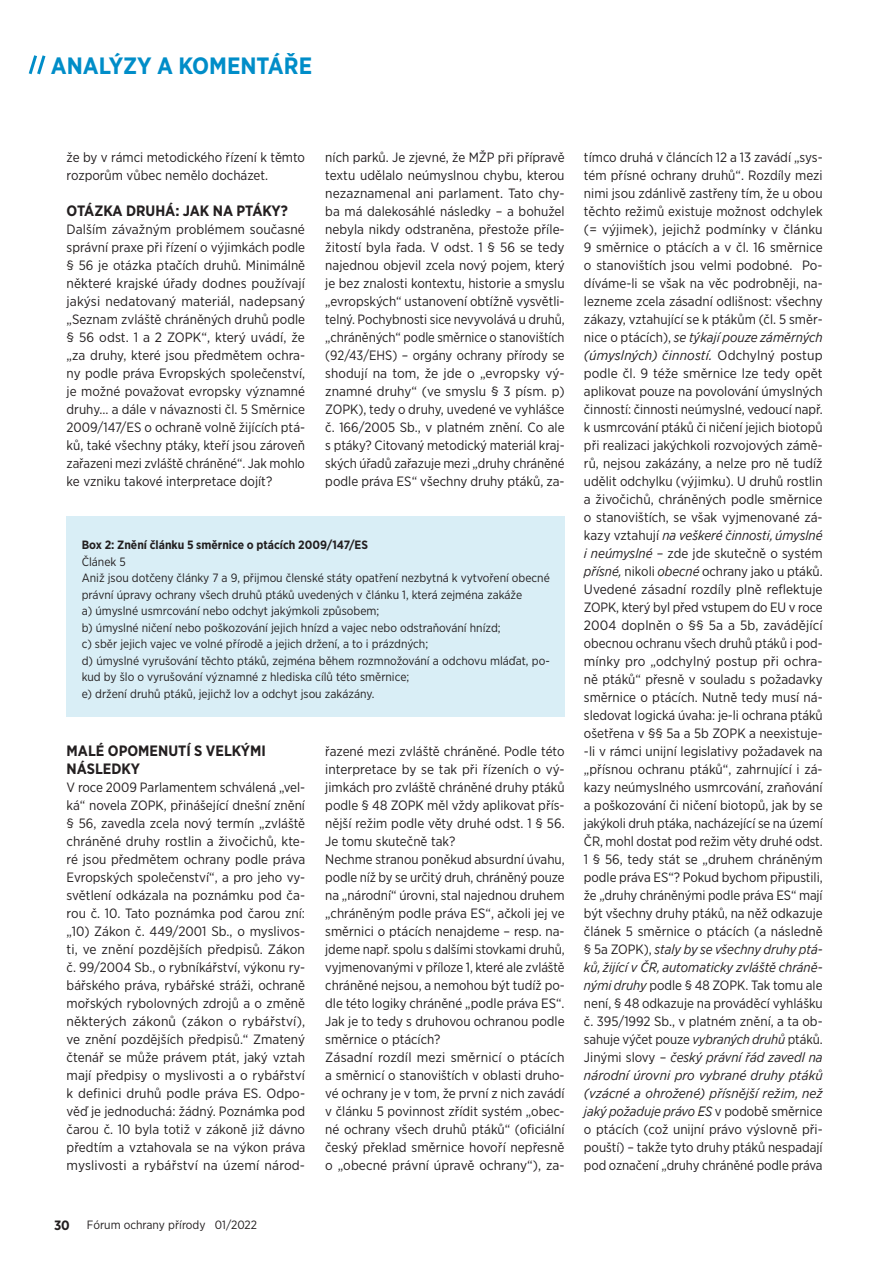
<style>
.page{position:relative;width:893px;height:1263px;background:#fff}
.page>*{position:absolute;margin:0;border:0;box-sizing:border-box;transform-origin:0 0}
.t1{font:700 23.55px "Gotham Narrow";color:#008dc8}
.t2{font:700 15px/18px "Gotham Narrow";color:#231f20}
.t3{font:13.5px/18px "Gotham Narrow";color:#231f20;text-align:justify}
.t4{font:700 13.5px "Gotham Narrow";color:#231f20}
.odstavec{font:12px/16.5px "Gotham Narrow";color:#231f20}
.odstavec-2{font:700 12px "Gotham Narrow";color:#231f20}
.s1{font-style:italic}
</style>
<div class="page">
<svg style="left:28px;top:55px;width:18px;height:20px"></svg>
<div style="left:67px;top:517px;width:498px;height:200px;background:#d9eef6"></div>
<h1 class="t1" style="left:51px;top:51px;width:263px">ANALÝZY A KOMENTÁŘE</h1>
<p class="t3" style="left:67px;top:148px;width:240px">že by v rámci metodického řízení k těmto rozporům vůbec nemělo docházet.</p>
<p class="t2" style="left:67px;top:202px;width:223px">OTÁZKA DRUHÁ: JAK NA PTÁKY?</p>
<p class="t3" style="left:67px;top:220px;width:240px">Dalším závažným problémem současné správní praxe při řízení o výjimkách podle § 56 je otázka ptačích druhů. Minimálně některé krajské úřady dodnes používají jakýsi nedatovaný materiál, nadepsaný „Seznam zvláště chráněných druhů podle § 56 odst. 1 a 2 ZOPK“, který uvádí, že „za druhy, které jsou předmětem ochra&shy;ny podle práva Evropských společenství, je možné považovat evropsky významné druhy… a dále v návaznosti čl. 5 Směrnice 2009/147/ES o ochraně volně žijících ptá&shy;ků, také všechny ptáky, kteří jsou zároveň zařazeni mezi zvláště chráněné“. Jak mohlo ke vzniku takové interpretace dojít?</p>
<p class="t3" style="left:325px;top:148px;width:241px">ních parků. Je zjevné, že MŽP při přípravě textu udělalo neúmyslnou chybu, kterou nezaznamenal ani parlament. Tato chy&shy;ba má dalekosáhlé následky – a bohužel nebyla nikdy odstraněna, přestože příle&shy;žitostí byla řada. V odst. 1 § 56 se tedy najednou objevil zcela nový pojem, který je bez znalosti kontextu, historie a smyslu „evropských“ ustanovení obtížně vysvětli&shy;telný. Pochybnosti sice nevyvolává u druhů, „chráněných“ podle směrnice o stanovištích (92/43/EHS) – orgány ochrany přírody se shodují na tom, že jde o „evropsky vý&shy;znamné druhy“ (ve smyslu § 3 písm. p)<br>ZOPK), tedy o druhy, uvedené ve vyhlášce č. 166/2005 Sb., v platném znění. Co ale s ptáky? Citovaný metodický materiál kraj&shy;ských úřadů zařazuje mezi „druhy chráněné podle práva ES“ všechny druhy ptáků, za-</p>
<p class="odstavec-2" style="left:82px;top:537px;width:288px">Box 2: Znění článku 5 směrnice o ptácích 2009/147/ES</p>
<p class="odstavec" style="left:82px;top:553px;width:46px">Článek 5</p>
<p class="odstavec" style="left:82px;top:569px;width:470px">Aniž jsou dotčeny články 7 a 9, přijmou členské státy opatření nezbytná k vytvoření obecné právní úpravy ochrany všech druhů ptáků uvedených v článku 1, která zejména zakáže</p>
<p class="odstavec" style="left:82px;top:602px;width:299px">a) úmyslné usmrcování nebo odchyt jakýmkoli způsobem;</p>
<p class="odstavec" style="left:82px;top:619px;width:420px">b) úmyslné ničení nebo poškozování jejich hnízd a vajec nebo odstraňování hnízd;</p>
<p class="odstavec" style="left:82px;top:635px;width:348px">c) sběr jejich vajec ve volné přírodě a jejich držení, a to i prázdných;</p>
<p class="odstavec" style="left:82px;top:652px;width:470px">d) úmyslné vyrušování těchto ptáků, zejména během rozmnožování a odchovu mláďat, po&shy;kud by šlo o vyrušování významné z hlediska cílů této směrnice;</p>
<p class="odstavec" style="left:82px;top:685px;width:294px">e) držení druhů ptáků, jejichž lov a odchyt jsou zakázány.</p>
<p class="t2" style="left:67px;top:742px;width:201px">MALÉ OPOMENUTÍ S VELKÝMI<br>NÁSLEDKY</p>
<p class="t3" style="left:67px;top:778px;width:240px">V roce 2009 Parlamentem schválená „vel&shy;ká“ novela ZOPK, přinášející dnešní znění § 56, zavedla zcela nový termín „zvláště chráněné druhy rostlin a živočichů, kte&shy;ré jsou předmětem ochrany podle práva Evropských společenství“, a pro jeho vy&shy;světlení odkázala na poznámku pod ča&shy;rou č. 10. Tato poznámka pod čarou zní: „10) Zákon č. 449/2001 Sb., o myslivos&shy;ti, ve znění pozdějších předpisů. Zákon č. 99/2004 Sb., o rybníkářství, výkonu ry&shy;bářského práva, rybářské stráži, ochraně mořských rybolovných zdrojů a o změně některých zákonů (zákon o rybářství), ve znění pozdějších předpisů.“ Zmatený čtenář se může právem ptát, jaký vztah mají předpisy o myslivosti a o rybářství k definici druhů podle práva ES. Odpo&shy;věď je jednoduchá: žádný. Poznámka pod čarou č. 10 byla totiž v zákoně již dávno předtím a vztahovala se na výkon práva myslivosti a rybářství na území národ-</p>
<p class="t3" style="left:325px;top:742px;width:241px">řazené mezi zvláště chráněné. Podle této interpretace by se tak při řízeních o vý&shy;jimkách pro zvláště chráněné druhy ptáků podle § 48 ZOPK měl vždy aplikovat přís&shy;nější režim podle věty druhé odst. 1 § 56.<br>Je tomu skutečně tak?</p>
<p class="t3" style="left:325px;top:850px;width:241px">Nechme stranou poněkud absurdní úvahu, podle níž by se určitý druh, chráněný pouze na „národní“ úrovni, stal najednou druhem „chráněným podle práva ES“, ačkoli jej ve směrnici o ptácích nenajdeme – resp. na&shy;jdeme např. spolu s dalšími stovkami druhů, vyjmenovanými v příloze 1, které ale zvláště chráněné nejsou, a nemohou být tudíž po&shy;dle této logiky chráněné „podle práva ES“.<br>Jak je to tedy s druhovou ochranou podle směrnice o ptácích?</p>
<p class="t3" style="left:325px;top:1048px;width:241px">Zásadní rozdíl mezi směrnicí o ptácích a směrnicí o stanovištích v oblasti druho&shy;vé ochrany je v tom, že první z nich zavádí v článku 5 povinnost zřídit systém „obec&shy;né ochrany všech druhů ptáků“ (oficiální český překlad směrnice hovoří nepřesně o „obecné právní úpravě ochrany“), za-</p>
<p class="t3" style="left:584px;top:148px;width:240px">tímco druhá v článcích 12 a 13 zavádí „sys&shy;tém přísné ochrany druhů“. Rozdíly mezi nimi jsou zdánlivě zastřeny tím, že u obou těchto režimů existuje možnost odchylek (= výjimek), jejichž podmínky v článku 9 směrnice o ptácích a v čl. 16 směrnice o stanovištích jsou velmi podobné. Po&shy;díváme-li se však na věc podrobněji, na&shy;lezneme zcela zásadní odlišnost: všechny zákazy, vztahující se k ptákům (čl. 5 směr&shy;nice o ptácích), <span class="s1">se týkají pouze záměrných (úmyslných) činností.</span> Odchylný postup podle čl. 9 téže směrnice lze tedy opět aplikovat pouze na povolování úmyslných činností: činnosti neúmyslné, vedoucí např. k usmrcování ptáků či ničení jejich biotopů při realizaci jakýchkoli rozvojových zámě&shy;rů, nejsou zakázány, a nelze pro ně tudíž udělit odchylku (výjimku). U druhů rostlin a živočichů, chráněných podle směrnice o stanovištích, se však vyjmenované zá&shy;kazy vztahují <span class="s1">na veškeré činnosti, úmyslné i neúmyslné</span> – zde jde skutečně o systém <span class="s1">přísné,</span> nikoli <span class="s1">obecné</span> ochrany jako u ptáků.</p>
<p class="t3" style="left:584px;top:580px;width:240px">Uvedené zásadní rozdíly plně reflektuje ZOPK, který byl před vstupem do EU v roce 2004 doplněn o §§ 5a a 5b, zavádějící obecnou ochranu všech druhů ptáků i pod&shy;mínky pro „odchylný postup při ochra&shy;ně ptáků“ přesně v souladu s požadavky směrnice o ptácích. Nutně tedy musí ná&shy;sledovat logická úvaha: je-li ochrana ptáků ošetřena v §§ 5a a 5b ZOPK a neexistuje--li v rámci unijní legislativy požadavek na „přísnou ochranu ptáků“, zahrnující i zá&shy;kazy neúmyslného usmrcování, zraňování a poškozování či ničení biotopů, jak by se jakýkoli druh ptáka, nacházející se na území ČR, mohl dostat pod režim věty druhé odst.<br>1 § 56, tedy stát se „druhem chráněným podle práva ES“? Pokud bychom připustili, že „druhy chráněnými podle práva ES“ mají být všechny druhy ptáků, na něž odkazuje článek 5 směrnice o ptácích (a následně § 5a ZOPK), <span class="s1">staly by se všechny druhy ptá&shy;ků, žijící v ČR, automaticky zvláště chráně&shy;nými druhy</span> podle § 48 ZOPK. Tak tomu ale není, § 48 odkazuje na prováděcí vyhlášku č. 395/1992 Sb., v platném znění, a ta ob&shy;sahuje výčet pouze <span class="s1">vybraných druhů</span> ptáků.<br>Jinými slovy – <span class="s1">český právní řád zavedl na národní úrovni pro vybrané druhy ptáků (vzácné a ohrožené) přísnější režim, než jaký požaduje právo ES</span> v podobě směrnice o ptácích (což unijní právo výslovně při&shy;pouští) – takže tyto druhy ptáků nespadají pod označení „druhy chráněné podle práva</p>
<p class="t4" style="left:54px;top:1216px;width:17px">30</p>
<p class="odstavec" style="left:87px;top:1216px;width:172px">Fórum ochrany přírody 01/2022</p>
</div>
